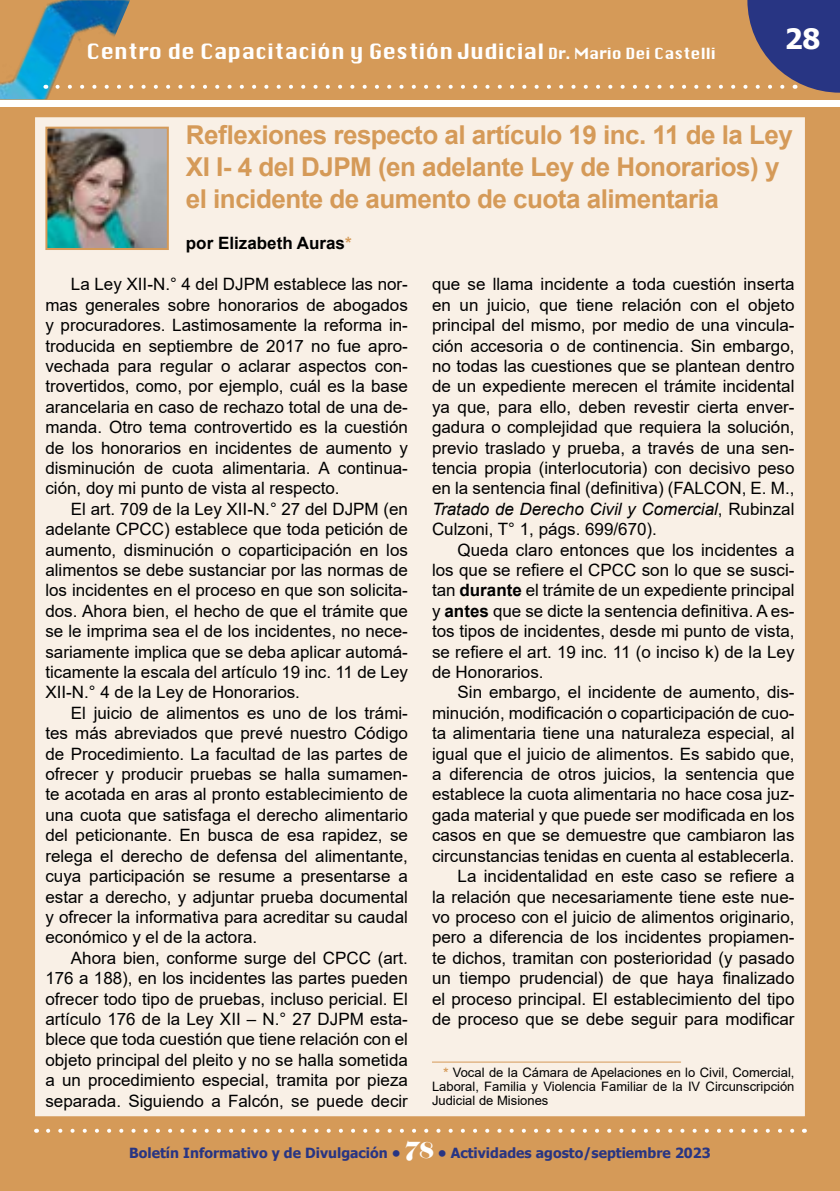
<style>
.page{position:relative;width:840px;height:1191px;background:#fff}
.page>*{position:absolute;margin:0;border:0;box-sizing:border-box;transform-origin:0 0}
.t1{font:700 28px "Tahoma";color:#fff}
.t2{font:700 26px/32px "Arial";letter-spacing:-.02em;color:#d59a58}
.t3{font:22px "Chicane";color:#fff}
.t4{font:17px/20.4px "Arial";color:#000;text-align:justify}
.t5{font:700 17px "Arial";color:#000}
.t6{font:700 14px "Tahoma";color:#283583}
.t7{font:13px/14px "Arial";color:#000;text-align:justify}
.s1{font-size:16px}
.s2{color:#d59a58}
.s3{font-style:italic}
.s4{font-weight:700}
.s5{font-weight:700;color:#d59a58}
.s6{font-family:"Elephant";font-weight:400;font-size:22px;color:#fff}
</style>
<div class="page">
<div style="left:0;top:108px;width:839px;height:1083px;background:#d59a58"></div>
<svg style="left:48px;top:1128px;width:747px;height:4px"></svg>
<div style="left:0;top:0;width:839px;height:99px;background:#d59a58"></div>
<img style="left:0;top:1px;width:57px;height:98px">
<svg style="left:57px;top:0;width:782px;height:93px"></svg>
<div style="left:33px;top:115px;width:773px;height:1003px;background:#f9f0e6;border:2px solid #d59a58"></div>
<img style="left:48px;top:130px;width:118px;height:117px">
<div style="left:45px;top:127px;width:124px;height:123px;border:2px solid #d59a58"></div>
<hr style="left:432px;top:1061px;width:248px;height:1px;background:#d59a58">
<p class="t3" style="left:86px;top:40px;width:630px">Centro de Capacitación y Gestión Judicial <span class="s1">Dr. Mario Dei Castelli</span></p>
<h1 class="t1" style="left:784px;top:19px;width:37px">28</h1>
<h2 class="t2" style="left:186px;top:119px;width:608px">Reflexiones respecto al artículo 19 inc. 11 de la Ley<br>XI I- 4 del DJPM (en adelante Ley de Honorarios) y el incidente de aumento de cuota alimentaria</h2>
<p class="t5" style="left:186px;top:231px;width:167px">por Elizabeth Auras<span class="s2">*</span></p>
<p class="t4" style="left:45px;top:274px;width:364px;text-indent:26px">La Ley XII-N.° 4 del DJPM establece las nor&shy;mas generales sobre honorarios de abogados y procuradores. Lastimosamente la reforma in&shy;troducida en septiembre de 2017 no fue apro&shy;vechada para regular o aclarar aspectos con&shy;trovertidos, como, por ejemplo, cuál es la base arancelaria en caso de rechazo total de una de&shy;manda. Otro tema controvertido es la cuestión de los honorarios en incidentes de aumento y disminución de cuota alimentaria. A continua&shy;ción, doy mi punto de vista al respecto.</p>
<p class="t4" style="left:45px;top:498px;width:364px;text-indent:26px">El art. 709 de la Ley XII-N.° 27 del DJPM (en adelante CPCC) establece que toda petición de aumento, disminución o coparticipación en los alimentos se debe sustanciar por las normas de los incidentes en el proceso en que son solicita&shy;dos. Ahora bien, el hecho de que el trámite que se le imprima sea el de los incidentes, no nece&shy;sariamente implica que se deba aplicar automá&shy;ticamente la escala del artículo 19 inc. 11 de Ley XII-N.° 4 de la Ley de Honorarios.</p>
<p class="t4" style="left:45px;top:702px;width:364px;text-indent:26px">El juicio de alimentos es uno de los trámi&shy;tes más abreviados que prevé nuestro Código de Procedimiento. La facultad de las partes de ofrecer y producir pruebas se halla sumamen&shy;te acotada en aras al pronto establecimiento de una cuota que satisfaga el derecho alimentario del peticionante. En busca de esa rapidez, se relega el derecho de defensa del alimentante, cuya participación se resume a presentarse a estar a derecho, y adjuntar prueba documental y ofrecer la informativa para acreditar su caudal económico y el de la actora.</p>
<p class="t4" style="left:45px;top:947px;width:364px;text-indent:26px">Ahora bien, conforme surge del CPCC (art.<br>176 a 188), en los incidentes las partes pueden ofrecer todo tipo de pruebas, incluso pericial. El artículo 176 de la Ley XII – N.° 27 DJPM esta&shy;blece que toda cuestión que tiene relación con el objeto principal del pleito y no se halla sometida a un procedimiento especial, tramita por pieza separada. Siguiendo a Falcón, se puede decir</p>
<p class="t4" style="left:432px;top:274px;width:364px">que se llama incidente a toda cuestión inserta en un juicio, que tiene relación con el objeto principal del mismo, por medio de una vincula&shy;ción accesoria o de continencia. Sin embargo, no todas las cuestiones que se plantean dentro de un expediente merecen el trámite incidental ya que, para ello, deben revestir cierta enver&shy;gadura o complejidad que requiera la solución, previo traslado y prueba, a través de una sen&shy;tencia propia (interlocutoria) con decisivo peso en la sentencia final (definitiva) (FALCON, E. M., <span class="s3">Tratado de Derecho Civil y Comercial</span>, Rubinzal Culzoni, T° 1, págs. 699/670).</p>
<p class="t4" style="left:432px;top:539px;width:364px;text-indent:26px">Queda claro entonces que los incidentes a los que se refiere el CPCC son lo que se susci&shy;tan <span class="s4">durante</span> el trámite de un expediente principal y <span class="s4">antes</span> que se dicte la sentencia definitiva. A es&shy;tos tipos de incidentes, desde mi punto de vista, se refiere el art. 19 inc. 11 (o inciso k) de la Ley de Honorarios.</p>
<p class="t4" style="left:432px;top:682px;width:364px;text-align:right">Sin embargo, el incidente de aumento, dis&shy;minución, modificación o coparticipación de cuo&shy;ta alimentaria tiene una naturaleza especial, al igual que el juicio de alimentos. Es sabido que, a diferencia de otros juicios, la sentencia que establece la cuota alimentaria no hace cosa juz&shy;gada material y que puede ser modificada en los casos en que se demuestre que cambiaron las circunstancias tenidas en cuenta al establecerla.<br>La incidentalidad en este caso se refiere a<br>la relación que necesariamente tiene este nue&shy;vo proceso con el juicio de alimentos originario, pero a diferencia de los incidentes propiamen&shy;te dichos, tramitan con posterioridad (y pasado un tiempo prudencial) de que haya finalizado el proceso principal. El establecimiento del tipo de proceso que se debe seguir para modificar</p>
<p class="t7" style="left:432px;top:1065px;width:364px;text-indent:11px"><span class="s5">*</span> Vocal de la Cámara de Apelaciones en lo Civil, Comercial, Laboral, Familia y Violencia Familiar de la IV Circunscripción Judicial de Misiones</p>
<p class="t6" style="left:129px;top:1143px;width:582px">Boletín Informativo y de Divulgación • <span class="s6">78</span> • Actividades agosto/septiembre 2023</p>
</div>
